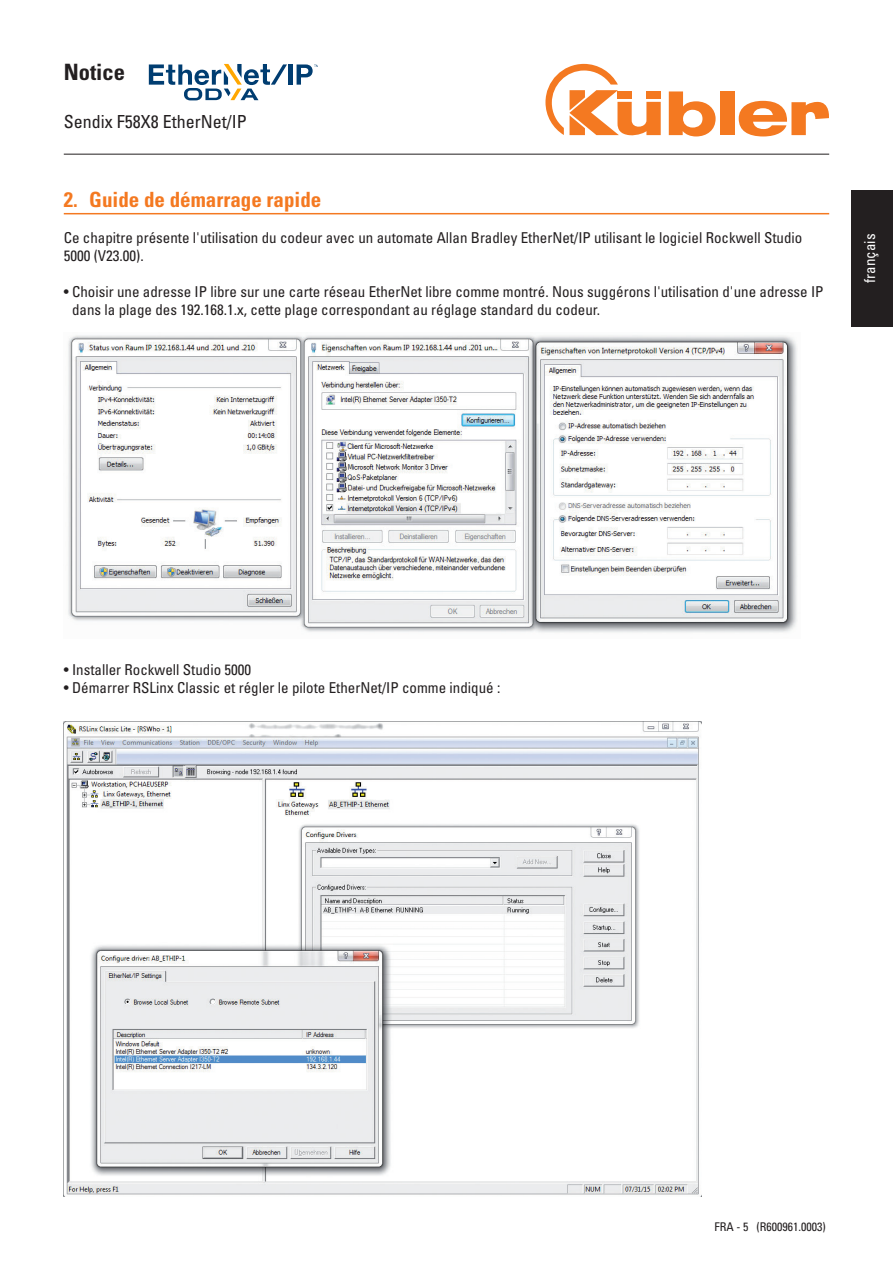
<style>
.page{position:relative;width:893px;height:1263px;background:#fff}
.page>*{position:absolute;margin:0;border:0;box-sizing:border-box;transform-origin:0 0}
.t1{font:700 condensed 22.5px "Univers LT Std";color:#231f20}
.t2{font:700 condensed 21px "Univers LT Std";color:#f47921}
.t3{font:condensed 18px "Univers LT Std";color:#231f20}
.t4{font:condensed 15px/18px "Univers LT Std";color:#231f20}
.t5{font:condensed 15px "Univers LT Std";color:#fff}
.t6{font:condensed 12px "Univers LT Std";color:#231f20}
</style>
<div class="page">
<div style="left:851px;top:190px;width:42px;height:137px;background:#231f20"></div>
<hr style="left:64px;top:154px;width:765px;height:1px;background:#231f20">
<svg style="left:669px;top:91px;width:47px;height:45px"></svg>
<div style="left:720px;top:91px;width:14px;height:44px;background:#f47921"></div>
<svg style="left:739px;top:101px;width:90px;height:35px"></svg>
<svg style="left:545px;top:64px;width:116px;height:72px"></svg>
<div style="left:288px;top:64px;width:5px;height:21px;background:#003d71"></div>
<svg style="left:297px;top:64px;width:20px;height:21px"></svg>
<svg style="left:149px;top:64px;width:138px;height:36px"></svg>
<hr style="left:64px;top:213px;width:765px;height:1px;background:#f47921">
<img style="left:68px;top:335px;width:729px;height:298px">
<img style="left:64px;top:721px;width:637px;height:476px">
<h1 class="t1" style="left:64px;top:58px;width:63px">Notice</h1>
<p class="t3" style="left:64px;top:110px;width:184px">Sendix F58X8 EtherNet/IP</p>
<h2 class="t2" style="left:64px;top:186px;width:259px">2. Guide de démarrage rapide</h2>
<p class="t4" style="left:64px;top:228px;width:740px">Ce chapitre présente l'utilisation du codeur avec un automate Allan Bradley EtherNet/IP utilisant le logiciel Rockwell Studio<br>5000 (V23.00).</p>
<p class="t4" style="left:72px;top:282px;width:753px;text-indent:-8px">• Choisir une adresse IP libre sur une carte réseau EtherNet libre comme montré. Nous suggérons l'utilisation d'une adresse IP dans la plage des 192.168.1.x, cette plage correspondant au réglage standard du codeur.</p>
<p class="t5" style="left:860px;top:283px;width:51px;rotate:-90deg">français</p>
<p class="t4" style="left:64px;top:660px;width:189px">• Installer Rockwell Studio 5000</p>
<p class="t4" style="left:64px;top:678px;width:438px">• Démarrer RSLinx Classic et régler le pilote EtherNet/IP comme indiqué :</p>
<p class="t6" style="left:715px;top:1219px;width:113px">FRA - 5 (R600961.0003)</p>
</div>
